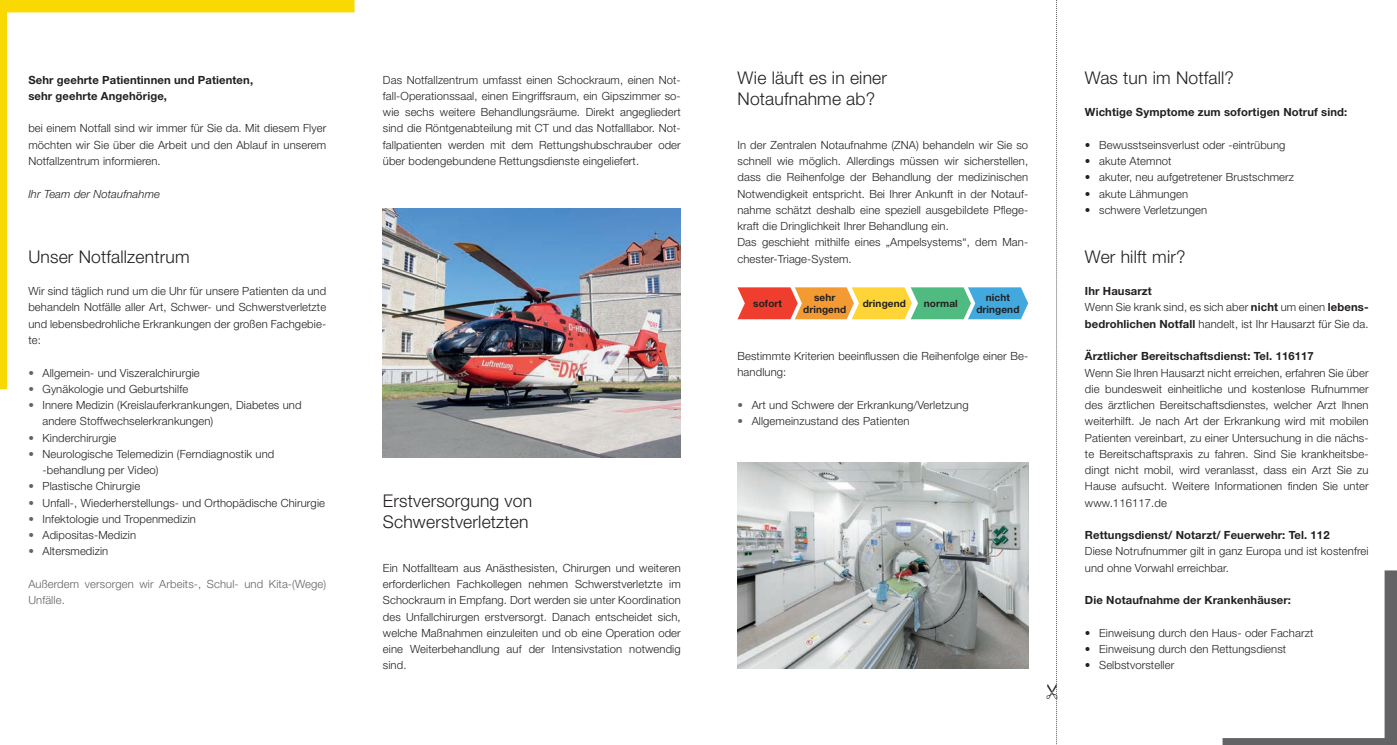
<style>
.page{position:relative;width:1397px;height:745px;background:#fff}
.page>*{position:absolute;margin:0;border:0;box-sizing:border-box;transform-origin:0 0}
.t1{font:300 17.5px/21px "Helvetica Neue";letter-spacing:.01em;color:#231f20}
.t2{font:300 11.25px/16.2px "Helvetica Neue";letter-spacing:.01em;color:#231f20}
.t3{font:700 11.25px/16.2px "Helvetica Neue";letter-spacing:.01em;color:#231f20}
.t4{font:300 11.25px/16.2px "Helvetica Neue";letter-spacing:.01em;color:#636366}
.t5{font:italic 300 11.25px "Helvetica Neue";letter-spacing:.01em;color:#231f20}
.t6{font:700 10px/12px "Helvetica Neue";letter-spacing:.01em;color:#231f20;text-align:center}
.s1{color:#636366}
.s2{font-weight:700}
</style>
<div class="page">
<svg style="left:1222px;top:570px;width:174px;height:174px"></svg>
<svg style="left:0;top:0;width:354px;height:389px"></svg>
<svg style="left:737px;top:287px;width:291px;height:32px"></svg>
<img style="left:383px;top:209px;width:297px;height:248px">
<img style="left:737px;top:462px;width:291px;height:206px">
<svg style="left:1056px;top:0;width:1px;height:745px"></svg>
<p class="t3" style="left:28px;top:71px;width:226px">Sehr geehrte Patientinnen und Patienten, sehr geehrte Angehörige,</p>
<p class="t2" style="left:28px;top:120px;width:299px;text-align:justify">bei einem Notfall sind wir immer für Sie da. Mit diesem Flyer möchten wir Sie über die Arbeit und den Ablauf in unserem Notfallzentrum informieren.</p>
<p class="t5" style="left:28px;top:187px;width:133px">Ihr Team der Notaufnahme</p>
<h1 class="t1" style="left:28px;top:245px;width:163px">Unser Notfallzentrum</h1>
<p class="t2" style="left:28px;top:282px;width:299px;text-align:justify">Wir sind täglich rund um die Uhr für unsere Patienten da und behandeln Notfälle aller Art, Schwer- und Schwerstverletzte und lebensbedrohliche Erkrankungen der großen Fachgebie&shy;te:</p>
<p class="t2" style="left:28px;top:364px;width:173px"><span class="s1">•</span> Allgemein- und Viszeralchirurgie</p>
<p class="t2" style="left:28px;top:380px;width:161px"><span class="s1">•</span> Gynäkologie und Geburtshilfe</p>
<p class="t2" style="left:43px;top:396px;width:260px;text-indent:-14px"><span class="s1">•</span> Innere Medizin (Kreislauferkrankungen, Diabetes und andere Stoffwechselerkrankungen)</p>
<p class="t2" style="left:28px;top:429px;width:90px"><span class="s1">•</span> Kinderchirurgie</p>
<p class="t2" style="left:43px;top:445px;width:233px;text-indent:-14px"><span class="s1">•</span> Neurologische Telemedizin (Ferndiagnostik und -behandlung per Video)</p>
<p class="t2" style="left:28px;top:477px;width:113px"><span class="s1">•</span> Plastische Chirurgie</p>
<p class="t2" style="left:28px;top:494px;width:298px"><span class="s1">•</span> Unfall-, Wiederherstellungs- und Orthopädische Chirurgie</p>
<p class="t2" style="left:28px;top:510px;width:169px"><span class="s1">•</span> Infektologie und Tropenmedizin</p>
<p class="t2" style="left:28px;top:526px;width:109px"><span class="s1">•</span> Adipositas-Medizin</p>
<p class="t2" style="left:28px;top:542px;width:81px"><span class="s1">•</span> Altersmedizin</p>
<p class="t4" style="left:28px;top:575px;width:299px">Außerdem versorgen wir Arbeits-, Schul- und Kita-(Wege)<br>Unfälle.</p>
<p class="t2" style="left:383px;top:71px;width:299px;text-align:justify">Das Notfallzentrum umfasst einen Schockraum, einen Not&shy;fall-Operationssaal, einen Eingriffsraum, ein Gipszimmer so&shy;wie sechs weitere Behandlungsräume. Direkt angegliedert sind die Röntgenabteilung mit CT und das Notfalllabor. Not&shy;fallpatienten werden mit dem Rettungshubschrauber oder über bodengebundene Rettungsdienste eingeliefert.</p>
<h1 class="t1" style="left:383px;top:489px;width:151px">Erstversorgung von<br>Schwerstverletzten</h1>
<p class="t2" style="left:383px;top:559px;width:299px;text-align:justify">Ein Notfallteam aus Anästhesisten, Chirurgen und weiteren erforderlichen Fachkollegen nehmen Schwerstverletzte im Schockraum in Empfang. Dort werden sie unter Koordination des Unfallchirurgen erstversorgt. Danach entscheidet sich, welche Maßnahmen einzuleiten und ob eine Operation oder eine Weiterbehandlung auf der Intensivstation notwendig sind.</p>
<h1 class="t1" style="left:737px;top:66px;width:151px">Wie läuft es in einer<br>Notaufnahme ab?</h1>
<p class="t2" style="left:737px;top:136px;width:292px">In der Zentralen Notaufnahme (ZNA) behandeln wir Sie so schnell wie möglich. Allerdings müssen wir sicherstellen, dass die Reihenfolge der Behandlung der medizinischen Notwendigkeit entspricht. Bei Ihrer Ankunft in der Notauf&shy;nahme schätzt deshalb eine speziell ausgebildete Pflege&shy;kraft die Dringlichkeit Ihrer Behandlung ein.<br>Das geschieht mithilfe eines „Ampelsystems“, dem Man&shy;chester-Triage-System.</p>
<p class="t6" style="left:753px;top:297px;width:30px">sofort</p>
<p class="t6" style="left:803px;top:291px;width:45px">sehr dringend</p>
<p class="t6" style="left:862px;top:297px;width:45px">dringend</p>
<p class="t6" style="left:976px;top:291px;width:45px">nicht dringend</p>
<p class="t6" style="left:923px;top:297px;width:35px">normal</p>
<p class="t2" style="left:737px;top:347px;width:292px">Bestimmte Kriterien beeinflussen die Reihenfolge einer Be&shy;handlung:</p>
<p class="t2" style="left:737px;top:396px;width:233px"><span class="s1">•</span> Art und Schwere der Erkrankung/Verletzung</p>
<p class="t2" style="left:737px;top:412px;width:173px"><span class="s1">•</span> Allgemeinzustand des Patienten</p>
<h1 class="t1" style="left:1084px;top:66px;width:150px">Was tun im Notfall?</h1>
<p class="t3" style="left:1084px;top:104px;width:264px">Wichtige Symptome zum sofortigen Notruf sind:</p>
<p class="t2" style="left:1084px;top:136px;width:202px">• Bewusstseinsverlust oder -eintrübung</p>
<p class="t2" style="left:1084px;top:152px;width:88px">• akute Atemnot</p>
<p class="t2" style="left:1084px;top:169px;width:211px">• akuter, neu aufgetretener Brustschmerz</p>
<p class="t2" style="left:1084px;top:185px;width:105px">• akute Lähmungen</p>
<p class="t2" style="left:1084px;top:201px;width:124px">• schwere Verletzungen</p>
<h1 class="t1" style="left:1084px;top:245px;width:102px">Wer hilft mir?</h1>
<p class="t2" style="left:1084px;top:282px;width:285px"><span class="s2">Ihr Hausarzt<br></span>Wenn Sie krank sind, es sich aber <span class="s2">nicht</span> um einen <span class="s2">lebens&shy;bedrohlichen Notfall</span> handelt, ist Ihr Hausarzt für Sie da.</p>
<p class="t3" style="left:1084px;top:347px;width:230px">Ärztlicher Bereitschaftsdienst: Tel. 116117</p>
<p class="t2" style="left:1084px;top:364px;width:285px;text-align:justify">Wenn Sie Ihren Hausarzt nicht erreichen, erfahren Sie über die bundesweit einheitliche und kostenlose Rufnummer des ärztlichen Bereitschaftsdienstes, welcher Arzt Ihnen weiterhilft. Je nach Art der Erkrankung wird mit mobilen Patienten vereinbart, zu einer Untersuchung in die nächs&shy;te Bereitschaftspraxis zu fahren. Sind Sie krankheitsbe&shy;dingt nicht mobil, wird veranlasst, dass ein Arzt Sie zu Hause aufsucht. Weitere Informationen finden Sie unter www.116117.de</p>
<p class="t3" style="left:1084px;top:526px;width:246px">Rettungsdienst/ Notarzt/ Feuerwehr: Tel. 112</p>
<p class="t2" style="left:1084px;top:542px;width:285px">Diese Notrufnummer gilt in ganz Europa und ist kostenfrei und ohne Vorwahl erreichbar.</p>
<p class="t3" style="left:1084px;top:591px;width:208px">Die Notaufnahme der Krankenhäuser:</p>
<p class="t2" style="left:1084px;top:624px;width:230px">• Einweisung durch den Haus- oder Facharzt</p>
<p class="t2" style="left:1084px;top:640px;width:203px">• Einweisung durch den Rettungsdienst</p>
<p class="t2" style="left:1084px;top:656px;width:91px">• Selbstvorsteller</p>
</div>
